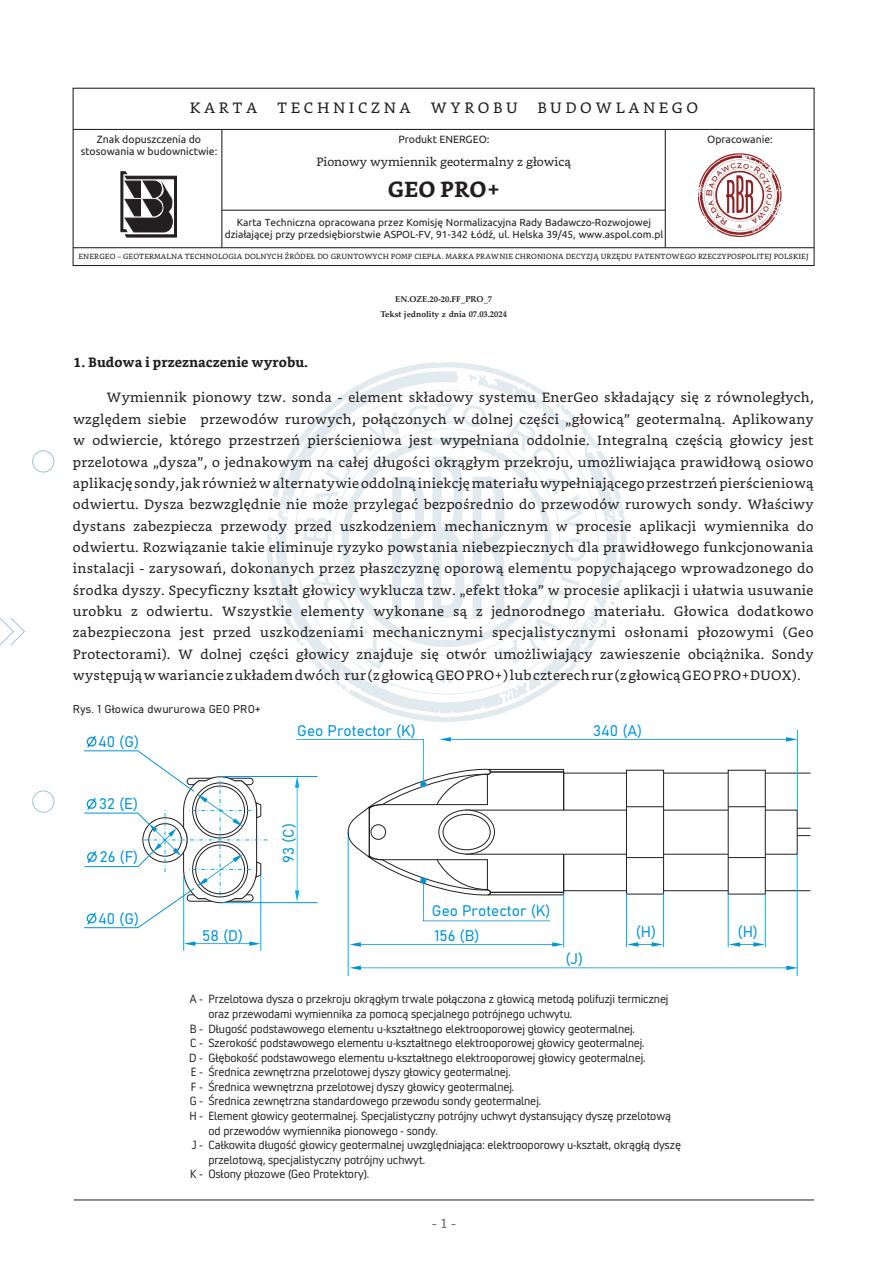
<style>
.page{position:relative;width:893px;height:1263px;background:#fff}
.page>*{position:absolute;margin:0;border:0;box-sizing:border-box;transform-origin:0 0}
.t1{font:700 21.9px "Bookerly";color:#231f20}
.t2{font:15.15px "Bahnschrift";color:#0095d9}
.t3{font:15.15px "Bookerly";color:#231f20}
.t4{font:13.5px/21.3px "Bookerly";letter-spacing:.02em;color:#231f20;text-align:justify}
.t5{font:700 13.5px "Bookerly";color:#231f20}
.t6{font:13.5px "Bookerly";color:#6c6d70}
.t7{font:12px/14.5px "Convection";color:#231f20}
.t8{font:12px "Bookerly";color:#231f20}
.t9{font:11.25px "Bahnschrift";color:#231f20}
.t10{font:10.5px/11.7px "Ubuntu";color:#231f20;text-align:center}
.t11{font:10.2px/12px "Ubuntu";color:#231f20;text-align:center}
.t12{font:700 8.55px/14.9px "Palatino Linotype";color:#231f20;text-align:center}
.t13{font:7.5px "Bookerly";color:#231f20}
</style>
<div class="page">
<svg style="left:266px;top:362px;width:360px;height:360px"></svg>
<svg style="left:294px;top:390px;width:305px;height:304px"></svg>
<div style="left:73px;top:88px;width:742px;height:178px;border:1px solid #231f20"></div>
<svg style="left:121px;top:171px;width:56px;height:66px"></svg>
<hr style="left:73px;top:129px;width:741px;height:1px;background:#231f20">
<hr style="left:73px;top:247px;width:741px;height:1px;background:#231f20">
<hr style="left:221px;top:129px;width:1px;height:119px;background:#231f20">
<hr style="left:665px;top:129px;width:1px;height:119px;background:#231f20">
<hr style="left:222px;top:210px;width:443px;height:1px;background:#231f20">
<svg style="left:32px;top:450px;width:22px;height:362px"></svg>
<svg style="left:0;top:617px;width:25px;height:28px"></svg>
<hr style="left:74px;top:1199px;width:740px;height:1px;background:#231f20">
<hr style="left:260px;top:875px;width:1px;height:76px;background:#00aeef">
<hr style="left:183px;top:875px;width:1px;height:76px;background:#00aeef">
<svg style="left:184px;top:941px;width:77px;height:5px"></svg>
<hr style="left:220px;top:776px;width:97px;height:1px;background:#0095d9">
<hr style="left:220px;top:902px;width:97px;height:1px;background:#0095d9">
<hr style="left:797px;top:730px;width:1px;height:80px;background:#00aeef">
<svg style="left:84px;top:735px;width:183px;height:193px"></svg>
<svg style="left:295px;top:737px;width:503px;height:240px"></svg>
<svg style="left:302px;top:402px;width:285px;height:282px"></svg>
<svg style="left:698px;top:153px;width:83px;height:84px"></svg>
<p class="t3" style="left:190px;top:101px;width:69px">K A R T A</p>
<p class="t3" style="left:277px;top:101px;width:135px">T E C H N I C Z N A</p>
<p class="t3" style="left:430px;top:101px;width:89px">W Y R O B U</p>
<p class="t3" style="left:537px;top:101px;width:162px">B U D O W L A N E G O</p>
<p class="t10" style="left:81px;top:134px;width:138px">Znak dopuszczenia do stosowania w budownictwie:</p>
<p class="t10" style="left:398px;top:134px;width:93px">Produkt ENERGEO:</p>
<p class="t8" style="left:316px;top:156px;width:256px">Pionowy wymiennik geotermalny z głowicą</p>
<h1 class="t1" style="left:388px;top:179px;width:114px">GEO PRO+</h1>
<p class="t11" style="left:225px;top:217px;width:440px">Karta Techniczna opracowana przez Komisję Normalizacyjna Rady Badawczo-Rozwojowej działającej przy przedsiębiorstwie ASPOL-FV, 91-342 Łódź, ul. Helska 39/45, www.aspol.com.pl</p>
<p class="t10" style="left:707px;top:134px;width:67px">Opracowanie:</p>
<p class="t13" style="left:79px;top:253px;width:731px">ENERGEO – GEOTERMALNA TECHNOLOGIA DOLNYCH ŹRÓDEŁ DO GRUNTOWYCH POMP CIEPŁA. MARKA PRAWNIE CHRONIONA DECYZJĄ URZĘDU PATENTOWEGO RZECZYPOSPOLITEJ POLSKIEJ</p>
<p class="t12" style="left:380px;top:293px;width:128px">EN.OZE.20-20.FF_PRO_7<br>Tekst jednolity z dnia 07.03.2024</p>
<p class="t5" style="left:73px;top:357px;width:237px">1. Budowa i przeznaczenie wyrobu.</p>
<p class="t4" style="left:73px;top:388px;width:742px;text-indent:34px">Wymiennik pionowy tzw. sonda - element składowy systemu EnerGeo składający się z równoległych, względem siebie przewodów rurowych, połączonych w dolnej części „głowicą” geotermalną. Aplikowany w odwiercie, którego przestrzeń pierścieniowa jest wypełniana oddolnie. Integralną częścią głowicy jest przelotowa „dysza”, o jednakowym na całej długości okrągłym przekroju, umożliwiająca prawidłową osiowo aplikację sondy, jak również w alternatywie oddolną iniekcję materiału wypełniającego przestrzeń pierścieniową odwiertu. Dysza bezwzględnie nie może przylegać bezpośrednio do przewodów rurowych sondy. Właściwy dystans zabezpiecza przewody przed uszkodzeniem mechanicznym w procesie aplikacji wymiennika do odwiertu. Rozwiązanie takie eliminuje ryzyko powstania niebezpiecznych dla prawidłowego funkcjonowania instalacji - zarysowań, dokonanych przez płaszczyznę oporową elementu popychającego wprowadzonego do środka dyszy. Specyficzny kształt głowicy wyklucza tzw. „efekt tłoka” w procesie aplikacji i ułatwia usuwanie urobku z odwiertu. Wszystkie elementy wykonane są z jednorodnego materiału. Głowica dodatkowo zabezpieczona jest przed uszkodzeniami mechanicznymi specjalistycznymi osłonami płozowymi (Geo Protectorami). W dolnej części głowicy znajduje się otwór umożliwiający zawieszenie obciążnika. Sondy występują w wariancie z układem dwóch rur (z głowicą GEO PRO+) lub czterech rur (z głowicą GEO PRO+DUOX).</p>
<p class="t9" style="left:73px;top:704px;width:190px">Rys. 1 Głowica dwururowa GEO PRO+</p>
<p class="t2" style="left:98px;top:735px;width:43px">40 (G)</p>
<p class="t2" style="left:99px;top:797px;width:41px">32 (E)</p>
<p class="t2" style="left:100px;top:850px;width:40px">26 (F)</p>
<p class="t2" style="left:98px;top:911px;width:43px">40 (G)</p>
<p class="t2" style="left:297px;top:724px;width:120px">Geo Protector (K)</p>
<p class="t2" style="left:282px;top:863px;width:41px;rotate:-90deg">93 (C)</p>
<p class="t2" style="left:432px;top:904px;width:120px">Geo Protector (K)</p>
<p class="t2" style="left:202px;top:928px;width:43px">58 (D)</p>
<p class="t2" style="left:434px;top:929px;width:47px">156 (B)</p>
<p class="t2" style="left:593px;top:724px;width:51px">340 (A)</p>
<p class="t2" style="left:636px;top:925px;width:22px">(H)</p>
<p class="t2" style="left:565px;top:952px;width:19px">(J)</p>
<p class="t7" style="left:208px;top:993px;width:474px">Przelotowa dysza o przekroju okrągłym trwale połączona z głowicą metodą polifuzji termicznej oraz przewodami wymiennika za pomocą specjalnego potrójnego uchwytu.<br>Długość podstawowego elementu u-kształtnego elektrooporowej głowicy geotermalnej.<br>Szerokość podstawowego elementu u-kształtnego elektrooporowej głowicy geotermalnej.<br>Głębokość podstawowego elementu u-kształtnego elektrooporowej głowicy geotermalnej.<br>Średnica zewnętrzna przelotowej dyszy głowicy geotermalnej.<br>Średnica wewnętrzna przelotowej dyszy głowicy geotermalnej.<br>Średnica zewnętrzna standardowego przewodu sondy geotermalnej.<br>Element głowicy geotermalnej. Specjalistyczny potrójny uchwyt dystansujący dyszę przelotową od przewodów wymiennika pionowego - sondy.<br>Całkowita długość głowicy geotermalnej uwzględniająca: elektrooporowy u-kształt, okrągłą dyszę przelotową, specjalistyczny potrójny uchwyt.<br>Osłony płozowe (Geo Protektory).</p>
<p class="t7" style="left:190px;top:993px;width:14px">A -</p>
<p class="t7" style="left:189px;top:1022px;width:15px;text-align:justify">B - C - D - E - F - G - H -</p>
<p class="t7" style="left:192px;top:1139px;width:13px">J -</p>
<p class="t7" style="left:190px;top:1168px;width:14px">K -</p>
<p class="t6" style="left:432px;top:1217px;width:26px">- 1 -</p>
<p class="t2" style="left:737px;top:925px;width:22px">(H)</p>
</div>
